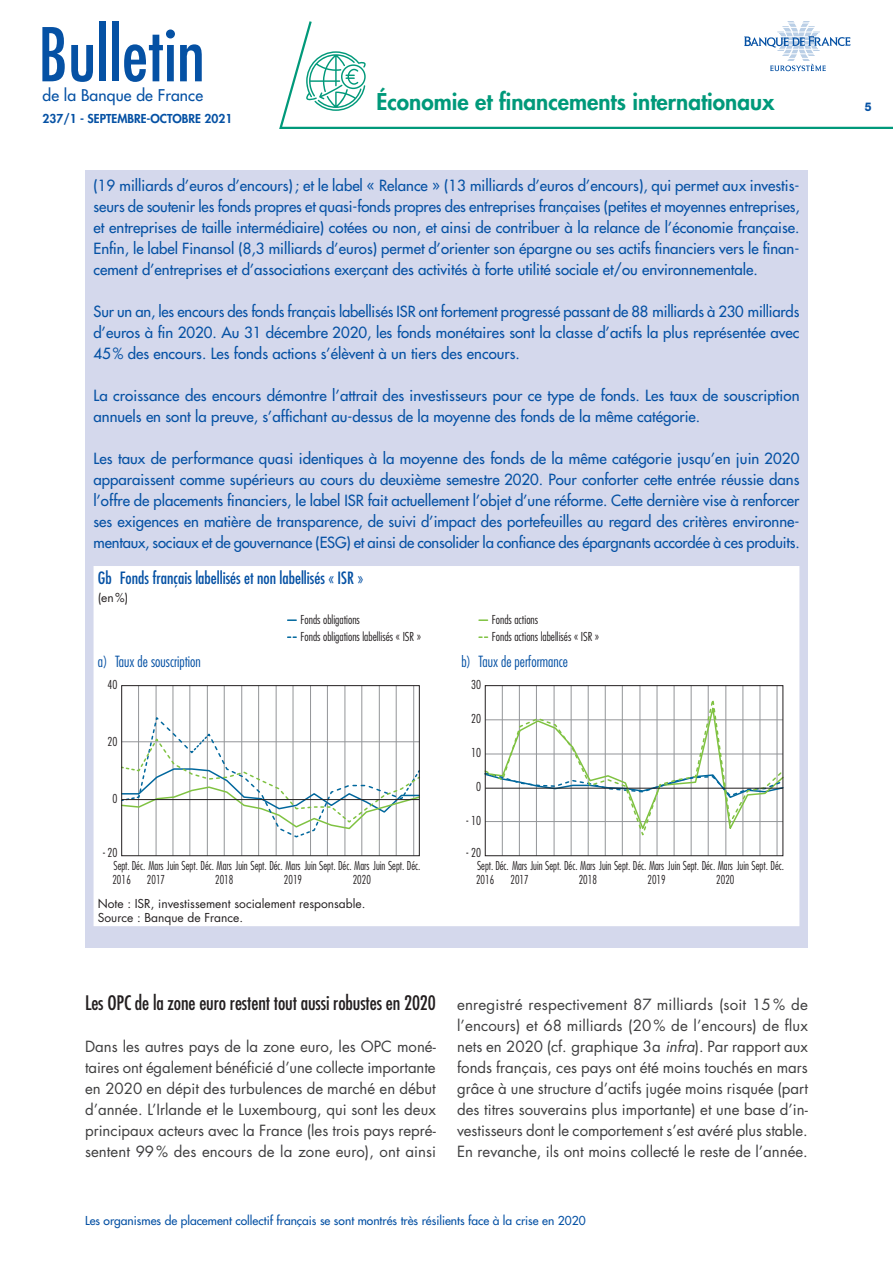
<style>
.page{position:relative;width:893px;height:1263px;background:#fff}
.page>*{position:absolute;margin:0;border:0;box-sizing:border-box;transform-origin:0 0}
.t1{font:condensed 72px "Futura Std";color:#0551a4}
.t2{font:800 22.5px "Futura Std";color:#00997a}
.t3{font:condensed 19.5px "Futura Std";letter-spacing:-.005em;color:#231f20}
.t4{font:condensed 16.5px "Futura Std";color:#0551a4}
.t5{font:500 15.75px "Futura Std";letter-spacing:.01em;color:#0551a4}
.t6{font:500 15px/21px "Futura Std";color:#0551a4;text-align:justify}
.t7{font:15px/21px "Futura Std";color:#3e3e3f;text-align:justify}
.t8{font:300 condensed 15px "Futura Std";color:#0551a4}
.t9{font:300 condensed 12px/14.4px "Futura Std";color:#231f20;scale:.91 1}
.t10{font:300 condensed 12px/17px "Futura Std";color:#231f20}
.t11{font:500 12px "Futura Std";color:#0551a4}
.t12{font:12px/14.4px "Futura Std";color:#231f20}
.t13{font:800 12px "Futura Std";color:#0551a4}
.t14{font:800 12px "Helvetica Neue LT Std";color:#0551a4;scale:.9 1}
.s1{font-style:italic}
</style>
<div class="page">
<svg style="left:279px;top:21px;width:614px;height:108px"></svg>
<svg style="left:306px;top:51px;width:60px;height:60px"></svg>
<svg style="left:744px;top:22px;width:106px;height:49px"></svg>
<div style="left:85px;top:170px;width:723px;height:777px;background:#d4d8ec"></div>
<div style="left:94px;top:566px;width:705px;height:360px;background:#fff"></div>
<svg style="left:288px;top:619px;width:8px;height:2px"></svg>
<svg style="left:479px;top:619px;width:9px;height:2px"></svg>
<svg style="left:288px;top:636px;width:8px;height:2px"></svg>
<svg style="left:479px;top:636px;width:9px;height:2px"></svg>
<hr style="left:138px;top:686px;width:1px;height:170px;background:#939598">
<hr style="left:156px;top:686px;width:1px;height:170px;background:#939598">
<hr style="left:173px;top:686px;width:1px;height:170px;background:#939598">
<hr style="left:190px;top:686px;width:1px;height:170px;background:#939598">
<hr style="left:207px;top:686px;width:1px;height:170px;background:#939598">
<hr style="left:224px;top:686px;width:1px;height:170px;background:#939598">
<hr style="left:241px;top:686px;width:1px;height:170px;background:#939598">
<hr style="left:258px;top:686px;width:1px;height:170px;background:#939598">
<hr style="left:276px;top:686px;width:1px;height:170px;background:#939598">
<hr style="left:293px;top:686px;width:1px;height:170px;background:#939598">
<hr style="left:310px;top:686px;width:1px;height:170px;background:#939598">
<hr style="left:327px;top:686px;width:1px;height:170px;background:#939598">
<hr style="left:345px;top:686px;width:1px;height:170px;background:#939598">
<hr style="left:362px;top:686px;width:1px;height:170px;background:#939598">
<hr style="left:379px;top:686px;width:1px;height:170px;background:#939598">
<hr style="left:396px;top:686px;width:1px;height:170px;background:#939598">
<hr style="left:413px;top:686px;width:1px;height:170px;background:#939598">
<svg style="left:120px;top:715px;width:301px;height:123px;background:#f1f4f3"></svg>
<hr style="left:122px;top:799px;width:297px;height:1px;background:#231f20">
<div style="left:122px;top:685px;width:297px;height:171px;border:1px solid #231f20"></div>
<hr style="left:502px;top:686px;width:1px;height:170px;background:#939598">
<hr style="left:519px;top:686px;width:1px;height:170px;background:#939598">
<hr style="left:536px;top:686px;width:1px;height:170px;background:#939598">
<hr style="left:554px;top:686px;width:1px;height:170px;background:#939598">
<hr style="left:571px;top:686px;width:1px;height:170px;background:#939598">
<hr style="left:588px;top:686px;width:1px;height:170px;background:#939598">
<hr style="left:605px;top:686px;width:1px;height:170px;background:#939598">
<hr style="left:622px;top:686px;width:1px;height:170px;background:#939598">
<hr style="left:640px;top:686px;width:1px;height:170px;background:#939598">
<hr style="left:657px;top:686px;width:1px;height:170px;background:#939598">
<hr style="left:674px;top:686px;width:1px;height:170px;background:#939598">
<hr style="left:691px;top:686px;width:1px;height:170px;background:#939598">
<hr style="left:708px;top:686px;width:1px;height:170px;background:#939598">
<hr style="left:726px;top:686px;width:1px;height:170px;background:#939598">
<hr style="left:743px;top:686px;width:1px;height:170px;background:#939598">
<hr style="left:760px;top:686px;width:1px;height:170px;background:#939598">
<hr style="left:777px;top:686px;width:1px;height:170px;background:#939598">
<svg style="left:483px;top:691px;width:302px;height:148px;background:#eff2ef"></svg>
<div style="left:485px;top:685px;width:298px;height:171px;border:1px solid #231f20"></div>
<hr style="left:485px;top:788px;width:298px;height:1px;background:#231f20">
<h1 class="t1" style="left:38px;top:12px;width:168px">Bulletin</h1>
<p class="t5" style="left:43px;top:86px;width:162px">de la Banque de France</p>
<p class="t13" style="left:43px;top:111px;width:191px">237/1 - SEPTEMBRE-OCTOBRE 2021</p>
<h2 class="t2" style="left:376px;top:88px;width:400px">Économie et financements internationaux</h2>
<p class="t6" style="left:94px;top:175px;width:708px">(19 milliards d’euros d’encours); et le label « Relance » (13 milliards d’euros d’encours), qui permet aux investis‑ seurs de soutenir les fonds propres et quasi‑fonds propres des entreprises françaises (petites et moyennes entreprises, et entreprises de taille intermédiaire) cotées ou non, et ainsi de contribuer à la relance de l’économie française.<br>Enfin, le label Finansol (8,3 milliards d’euros) permet d’orienter son épargne ou ses actifs financiers vers le finan‑ cement d’entreprises et d’associations exerçant des activités à forte utilité sociale et/ou environnementale.</p>
<p class="t6" style="left:94px;top:301px;width:707px">Sur un an, les encours des fonds français labellisés ISR ont fortement progressé passant de 88 milliards à 230 milliards d’euros à fin 2020. Au 31 décembre 2020, les fonds monétaires sont la classe d’actifs la plus représentée avec 45% des encours. Les fonds actions s’élèvent à un tiers des encours.</p>
<p class="t6" style="left:94px;top:385px;width:707px">La croissance des encours démontre l’attrait des investisseurs pour ce type de fonds. Les taux de souscription annuels en sont la preuve, s’affichant au‑dessus de la moyenne des fonds de la même catégorie.</p>
<p class="t6" style="left:94px;top:448px;width:708px">Les taux de performance quasi identiques à la moyenne des fonds de la même catégorie jusqu’en juin 2020 apparaissent comme supérieurs au cours du deuxième semestre 2020. Pour conforter cette entrée réussie dans l’offre de placements financiers, le label ISR fait actuellement l’objet d’une réforme. Cette dernière vise à renforcer ses exigences en matière de transparence, de suivi d’impact des portefeuilles au regard des critères environne‑ mentaux, sociaux et de gouvernance (ESG) et ainsi de consolider la confiance des épargnants accordée à ces produits.</p>
<p class="t4" style="left:98px;top:568px;width:267px">Gb Fonds français labellisés et non labellisés « ISR »</p>
<p class="t12" style="left:98px;top:591px;width:32px">(en%)</p>
<p class="t10" style="left:300px;top:611px;width:122px">Fonds obligations<br>Fonds obligations labellisés « ISR »</p>
<p class="t10" style="left:492px;top:611px;width:109px">Fonds actions<br>Fonds actions labellisés « ISR »</p>
<p class="t8" style="left:98px;top:653px;width:105px">a) Taux de souscription</p>
<p class="t8" style="left:461px;top:653px;width:108px">b) Taux de performance</p>
<p class="t10" style="left:107px;top:676px;width:11px">40</p>
<p class="t10" style="left:107px;top:733px;width:11px">20</p>
<p class="t10" style="left:112px;top:790px;width:6px">0</p>
<p class="t10" style="left:103px;top:844px;width:16px">- 20</p>
<p class="t9" style="left:112px;top:858px;width:340px">Sept. Déc. Mars Juin Sept. Déc. Mars Juin Sept. Déc. Mars Juin Sept. Déc. Mars Juin Sept. Déc.<br>2016</p>
<p class="t9" style="left:147px;top:873px;width:21px">2017</p>
<p class="t9" style="left:215px;top:873px;width:21px">2018</p>
<p class="t9" style="left:284px;top:873px;width:21px">2019</p>
<p class="t9" style="left:353px;top:873px;width:21px">2020</p>
<p class="t12" style="left:98px;top:896px;width:269px">Note : ISR, investissement socialement responsable.<br>Source : Banque de France.</p>
<p class="t10" style="left:471px;top:676px;width:11px">30</p>
<p class="t10" style="left:471px;top:710px;width:11px">20</p>
<p class="t10" style="left:471px;top:744px;width:11px">10</p>
<p class="t10" style="left:476px;top:778px;width:6px">0</p>
<p class="t10" style="left:467px;top:812px;width:16px">- 10</p>
<p class="t10" style="left:467px;top:844px;width:16px">- 20</p>
<p class="t9" style="left:476px;top:858px;width:340px">Sept. Déc. Mars Juin Sept. Déc. Mars Juin Sept. Déc. Mars Juin Sept. Déc. Mars Juin Sept. Déc.<br>2016</p>
<p class="t9" style="left:511px;top:873px;width:21px">2017</p>
<p class="t9" style="left:579px;top:873px;width:21px">2018</p>
<p class="t9" style="left:647px;top:873px;width:21px">2019</p>
<p class="t9" style="left:716px;top:873px;width:21px">2020</p>
<h3 class="t3" style="left:85px;top:991px;width:352px">Les OPC de la zone euro restent tout aussi robustes en 2020</h3>
<p class="t7" style="left:85px;top:1036px;width:352px">Dans les autres pays de la zone euro, les OPC moné‑ taires ont également bénéficié d’une collecte importante en 2020 en dépit des turbulences de marché en début d’année. L’Irlande et le Luxembourg, qui sont les deux principaux acteurs avec la France (les trois pays repré‑ sentent 99% des encours de la zone euro), ont ainsi</p>
<p class="t7" style="left:457px;top:994px;width:352px">enregistré respectivement 87 milliards (soit 15% de l’encours) et 68 milliards (20% de l’encours) de flux nets en 2020 (cf. graphique 3a <span class="s1">infra</span>). Par rapport aux fonds français, ces pays ont été moins touchés en mars grâce à une structure d’actifs jugée moins risquée (part des titres souverains plus importante) et une base d’in‑ vestisseurs dont le comportement s’est avéré plus stable.<br>En revanche, ils ont moins collecté le reste de l’année.</p>
<p class="t11" style="left:85px;top:1213px;width:502px">Les organismes de placement collectif français se sont montrés très résilients face à la crise en 2020</p>
<p class="t14" style="left:865px;top:99px;width:9px">5</p>
</div>
